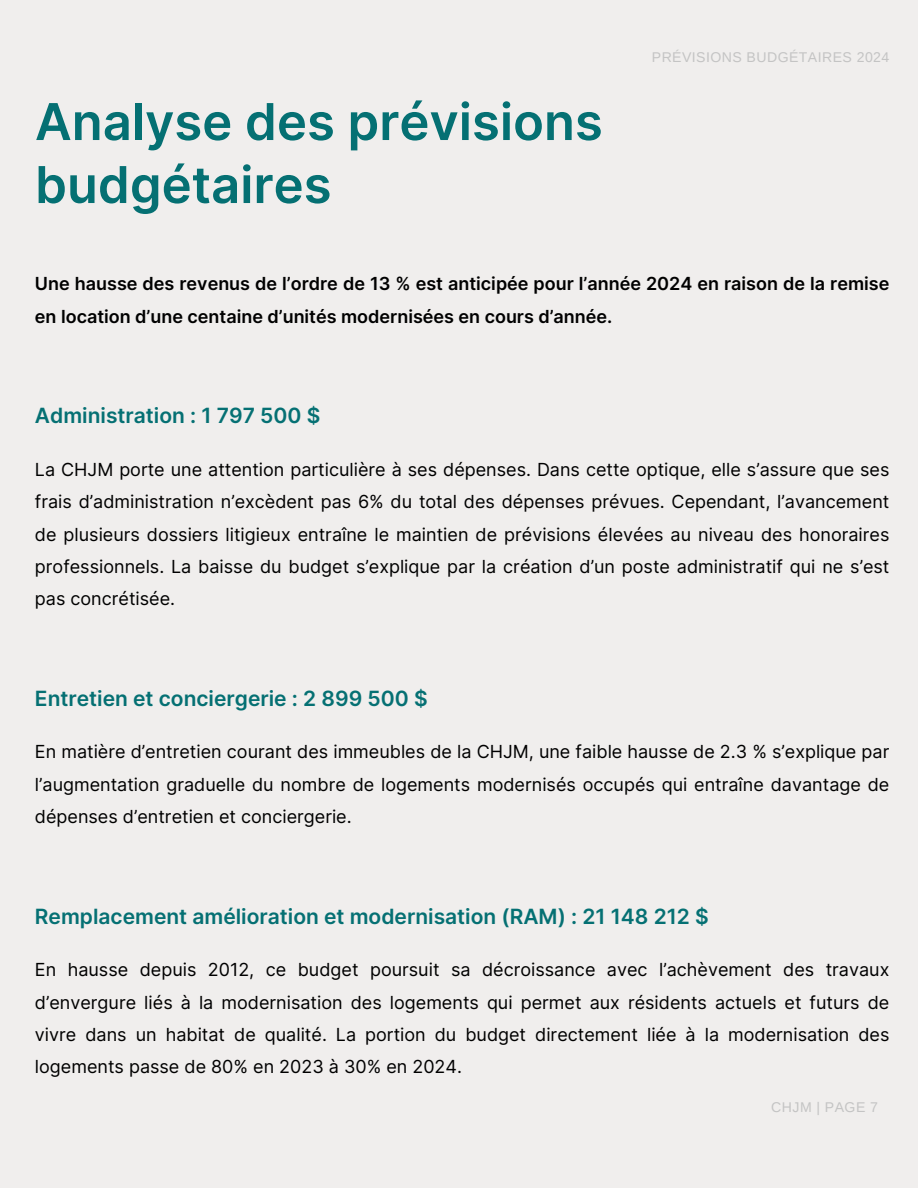
<style>
.page{position:relative;width:918px;height:1188px;background:#f0eeed}
.page>*{position:absolute;margin:0;border:0;box-sizing:border-box;transform-origin:0 0}
.t1{font:600 50.85px/63px "Inter";color:#057073}
.t2{font:600 21px "Inter";color:#057073}
.t3{font:18px/32.4px "Inter";color:#000;text-align:justify}
.t4{font:600 18px/32.4px "Inter";color:#000}
.t5{font:14.1px "Liberation Sans";letter-spacing:.03em;color:#c4c4c4}
</style>
<div class="page">
<p class="t1" style="left:35px;top:90px;width:569px">Analyse des prévisions budgétaires</p>
<p class="t5" style="left:652px;top:50px;width:239px">PRÉVISIONS BUDGÉTAIRES 2024</p>
<p class="t4" style="left:35px;top:268px;width:856px">Une hausse des revenus de l’ordre de 13 % est anticipée pour l’année 2024 en raison de la remise en location d’une centaine d’unités modernisées en cours d’année.</p>
<p class="t2" style="left:35px;top:403px;width:287px">Administration : 1 797 500 $</p>
<p class="t3" style="left:35px;top:453px;width:856px">La CHJM porte une attention particulière à ses dépenses. Dans cette optique, elle s’assure que ses frais d’administration n’excèdent pas 6% du total des dépenses prévues. Cependant, l’avancement de plusieurs dossiers litigieux entraîne le maintien de prévisions élevées au niveau des honoraires professionnels. La baisse du budget s’explique par la création d’un poste administratif qui ne s’est pas concrétisée.</p>
<p class="t2" style="left:35px;top:686px;width:394px">Entretien et conciergerie : 2 899 500 $</p>
<p class="t3" style="left:35px;top:736px;width:856px">En matière d’entretien courant des immeubles de la CHJM, une faible hausse de 2.3 % s’explique par l’augmentation graduelle du nombre de logements modernisés occupés qui entraîne davantage de dépenses d’entretien et conciergerie.</p>
<p class="t2" style="left:35px;top:903px;width:675px">Remplacement amélioration et modernisation (RAM) : 21 148 212 $</p>
<p class="t3" style="left:35px;top:954px;width:856px">En hausse depuis 2012, ce budget poursuit sa décroissance avec l’achèvement des travaux d’envergure liés à la modernisation des logements qui permet aux résidents actuels et futurs de vivre dans un habitat de qualité. La portion du budget directement liée à la modernisation des logements passe de 80% en 2023 à 30% en 2024.</p>
<p class="t5" style="left:771px;top:1099px;width:108px">CHJM | PAGE 7</p>
</div>
